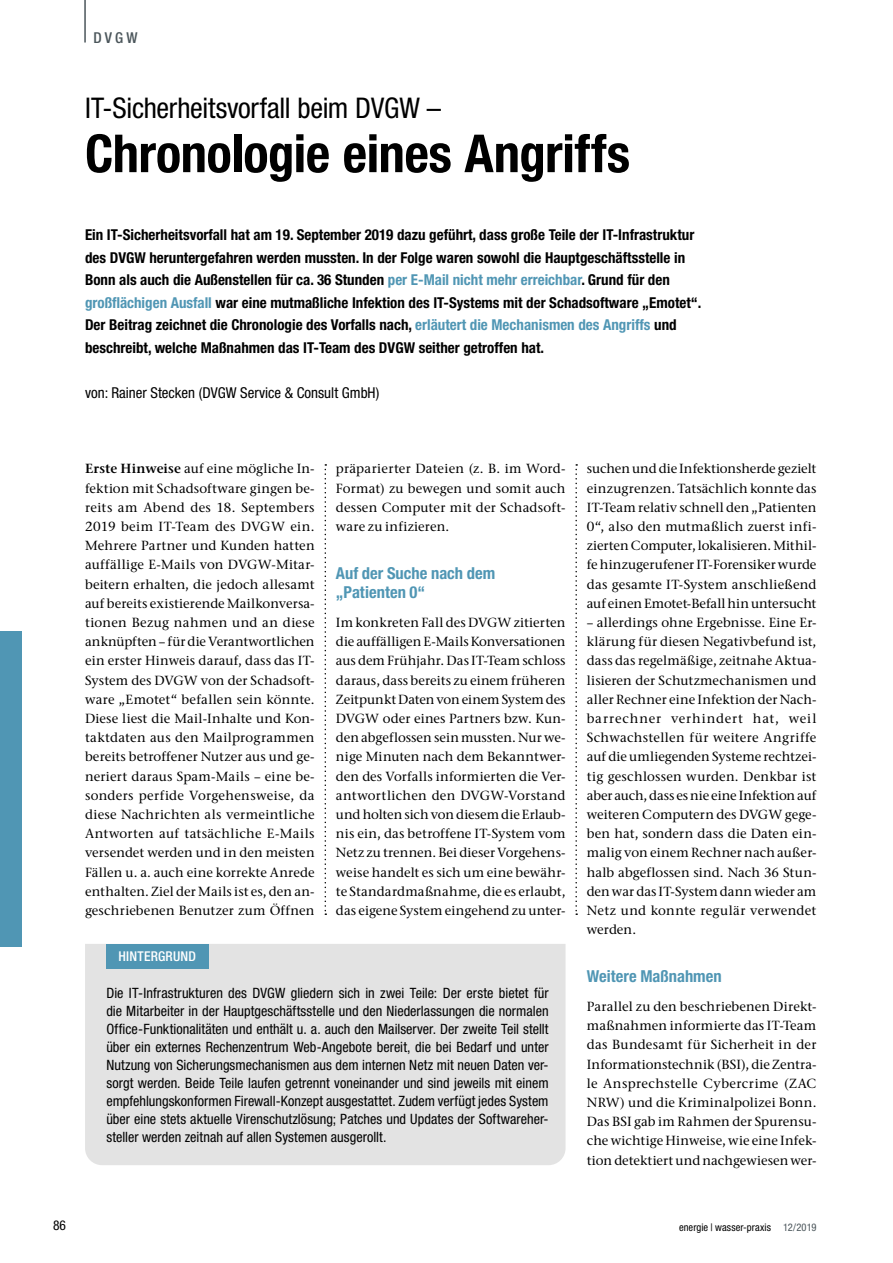
<style>
.page{position:relative;width:893px;height:1263px;background:#fff}
.page>*{position:absolute;margin:0;border:0;box-sizing:border-box;transform-origin:0 0}
.t1{font:700 condensed 52.5px "Helvetica Neue LT Std";letter-spacing:-.01em;color:#000}
.t2{font:condensed 28.5px "Helvetica Neue LT Std";letter-spacing:-.01em;color:#000}
.t3{font:700 condensed 16.5px/19.5px "Helvetica Neue LT Std";letter-spacing:.005em;color:#5096b4}
.t4{font:700 condensed 15px/22.5px "Helvetica Neue LT Std";color:#000}
.t5{font:condensed 15px "Helvetica Neue LT Std";color:#000}
.t6{font:500 condensed 15px "Helvetica Neue LT Std";color:#4b565b}
.t7{font:condensed 14.25px/18px "Helvetica Neue LT Std";color:#000;text-align:justify}
.t8{font:500 condensed 13.5px "Helvetica Neue LT Std";letter-spacing:.015em;color:#fff}
.t9{font:condensed 13.5px "Helvetica Neue LT Std";color:#000}
.t10{font:500 13.2px/19.2px "Stone Serif ITC Pro";letter-spacing:.005em;color:#000;text-align:justify}
.t11{font:condensed 10.5px "Helvetica Neue LT Std";letter-spacing:.005em;color:#000}
.s1{color:#5096b4}
.s2{font-weight:600}
.s3{color:#4b565b}
</style>
<div class="page">
<hr style="left:84px;top:0;width:2px;height:43px;background:#4b565b">
<div style="left:0;top:631px;width:21px;height:316px;background:#5096b4"></div>
<svg style="left:575px;top:464px;width:2px;height:451px"></svg>
<svg style="left:325px;top:464px;width:1px;height:451px"></svg>
<div style="left:85px;top:944px;width:481px;height:221px;background:#e3e3e3"></div>
<div style="left:106px;top:944px;width:102px;height:24px;background:#5096b4"></div>
<p class="t6" style="left:94px;top:28px;width:46px">DVGW</p>
<h2 class="t2" style="left:85px;top:92px;width:358px">IT-Sicherheitsvorfall beim DVGW –</h2>
<h1 class="t1" style="left:85px;top:122px;width:547px">Chronologie eines Angriffs</h1>
<p class="t4" style="left:85px;top:224px;width:618px">Ein IT-Sicherheitsvorfall hat am 19. September 2019 dazu geführt, dass große Teile der IT-Infrastruktur des DVGW heruntergefahren werden mussten. In der Folge waren sowohl die Hauptgeschäftsstelle in Bonn als auch die Außenstellen für ca. 36 Stunden <span class="s1">per E-Mail nicht mehr erreichbar</span>. Grund für den <span class="s1">großflächigen Ausfall</span> war eine mutmaßliche Infektion des IT-Systems mit der Schadsoftware „Emotet“.<br>Der Beitrag zeichnet die Chronologie des Vorfalls nach, <span class="s1">erläutert die Mechanismen des Angriffs</span> und beschreibt, welche Maßnahmen das IT-Team des DVGW seither getroffen hat.</p>
<p class="t5" style="left:85px;top:384px;width:296px">von: Rainer Stecken (DVGW Service &amp; Consult GmbH)</p>
<p class="t10" style="left:85px;top:459px;width:231px"><span class="s2">Erste Hinweise</span> auf eine mögliche In&shy;fektion mit Schadsoftware gingen be&shy;reits am Abend des 18. Septembers 2019 beim IT-Team des DVGW ein.<br>Mehrere Partner und Kunden hatten auffällige E-Mails von DVGW-Mitar&shy;beitern erhalten, die jedoch allesamt auf bereits existierende Mailkonversa&shy;tionen Bezug nahmen und an diese anknüpften – für die Verantwortlichen ein erster Hinweis darauf, dass das IT-System des DVGW von der Schadsoft&shy;ware „Emotet“ befallen sein könnte.<br>Diese liest die Mail-Inhalte und Kon&shy;taktdaten aus den Mailprogrammen bereits betroffener Nutzer aus und ge&shy;neriert daraus Spam-Mails – eine be&shy;sonders perfide Vorgehensweise, da diese Nachrichten als vermeintliche Antworten auf tatsächliche E-Mails versendet werden und in den meisten Fällen u. a. auch eine korrekte Anrede enthalten. Ziel der Mails ist es, den an&shy;geschriebenen Benutzer zum Öffnen</p>
<p class="t10" style="left:336px;top:459px;width:231px">präparierter Dateien (z. B. im Word-Format) zu bewegen und somit auch dessen Computer mit der Schadsoft&shy;ware zu infizieren.</p>
<p class="t3" style="left:336px;top:563px;width:161px">Auf der Suche nach dem „Patienten 0“</p>
<p class="t10" style="left:336px;top:613px;width:231px">Im konkreten Fall des DVGW zitierten die auffälligen E-Mails Konversationen aus dem Frühjahr. Das IT-Team schloss daraus, dass bereits zu einem früheren Zeitpunkt Daten von einem System des DVGW oder eines Partners bzw. Kun&shy;den abgeflossen sein mussten. Nur we&shy;nige Minuten nach dem Bekanntwer&shy;den des Vorfalls informierten die Ver&shy;antwortlichen den DVGW-Vorstand und holten sich von diesem die Erlaub&shy;nis ein, das betroffene IT-System vom Netz zu trennen. Bei dieser Vorgehens&shy;weise handelt es sich um eine bewähr&shy;te Standardmaßnahme, die es erlaubt, das eigene System eingehend zu unter-</p>
<p class="t8" style="left:119px;top:948px;width:79px">HINTERGRUND</p>
<p class="t7" style="left:106px;top:984px;width:444px">Die IT-Infrastrukturen des DVGW gliedern sich in zwei Teile: Der erste bietet für die Mitarbeiter in der Hauptgeschäftsstelle und den Niederlassungen die normalen Office-Funktionalitäten und enthält u. a. auch den Mailserver. Der zweite Teil stellt über ein externes Rechenzentrum Web-Angebote bereit, die bei Bedarf und unter Nutzung von Sicherungsmechanismen aus dem internen Netz mit neuen Daten ver&shy;sorgt werden. Beide Teile laufen getrennt voneinander und sind jeweils mit einem empfehlungskonformen Firewall-Konzept ausgestattet. Zudem verfügt jedes System über eine stets aktuelle Virenschutzlösung; Patches und Updates der Softwareher&shy;steller werden zeitnah auf allen Systemen ausgerollt.</p>
<p class="t10" style="left:587px;top:459px;width:231px">suchen und die Infektionsherde gezielt einzugrenzen. Tatsächlich konnte das IT-Team relativ schnell den „Patienten 0“, also den mutmaßlich zuerst infi&shy;zierten Computer, lokalisieren. Mithil&shy;fe hinzugerufener IT-Forensiker wurde das gesamte IT-System anschließend auf einen Emotet-Befall hin untersucht</p>
<p class="t10" style="left:587px;top:613px;width:231px">– allerdings ohne Ergebnisse. Eine Er&shy;klärung für diesen Negativbefund ist, dass das regelmäßige, zeitnahe Aktua&shy;lisieren der Schutzmechanismen und aller Rechner eine Infektion der Nach&shy;barrechner verhindert hat, weil Schwachstellen für weitere Angriffe auf die umliegenden Systeme rechtzei&shy;tig geschlossen wurden. Denkbar ist aber auch, dass es nie eine Infektion auf weiteren Computern des DVGW gege&shy;ben hat, sondern dass die Daten ein&shy;malig von einem Rechner nach außer&shy;halb abgeflossen sind. Nach 36 Stun&shy;den war das IT-System dann wieder am Netz und konnte regulär verwendet werden.</p>
<p class="t3" style="left:587px;top:966px;width:136px">Weitere Maßnahmen</p>
<p class="t10" style="left:587px;top:997px;width:231px">Parallel zu den beschriebenen Direkt&shy;maßnahmen informierte das IT-Team das Bundesamt für Sicherheit in der Informationstechnik (BSI), die Zentra&shy;le Ansprechstelle Cybercrime (ZAC NRW) und die Kriminalpolizei Bonn.<br>Das BSI gab im Rahmen der Spurensu&shy;che wichtige Hinweise, wie eine Infek&shy;tion detektiert und nachgewiesen wer-</p>
<p class="t9" style="left:53px;top:1218px;width:14px">86</p>
<p class="t11" style="left:679px;top:1221px;width:139px">energie | wasser-praxis <span class="s3">12/2019</span></p>
</div>
